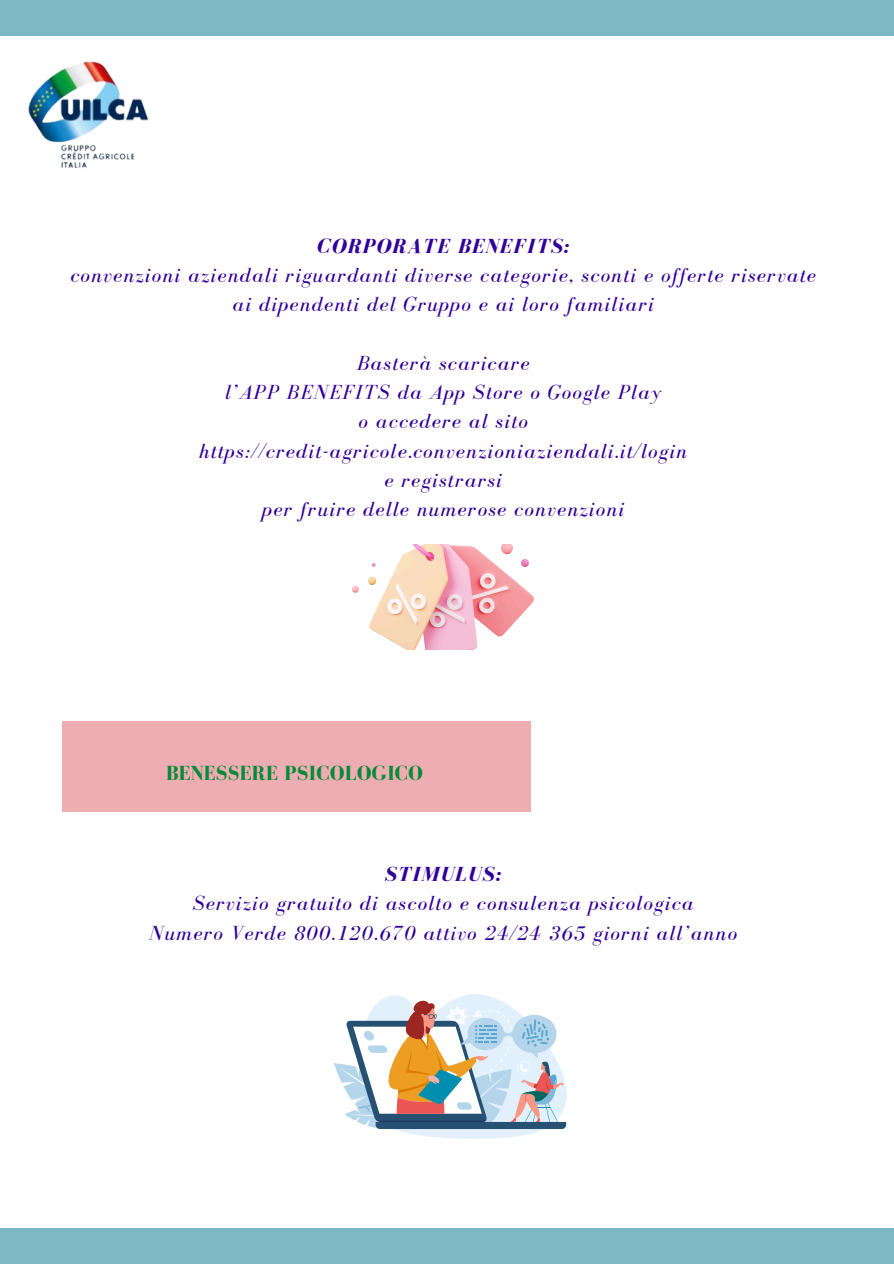
<style>
.page{position:relative;width:894px;height:1264px;background:#fff}
.page>*{position:absolute;margin:0;border:0;box-sizing:border-box;transform-origin:0 0}
.t1{font:italic 21px/29.2px "Bodoni FLF";letter-spacing:.06em;color:#310099;text-align:center}
.t2{font:italic 700 21px "Bodoni FLF";letter-spacing:.06em;color:#310099}
.t3{font:700 21px "Bodoni FLF";letter-spacing:.01em;color:#038a3a}
</style>
<div class="page">
<div style="left:0;top:1228px;width:893px;height:35px;background:#7eb9c3"></div>
<div style="left:0;top:0;width:893px;height:36px;background:#7eb9c3"></div>
<img style="left:28px;top:61px;width:121px;height:107px">
<img style="left:352px;top:544px;width:181px;height:105px">
<div style="left:63px;top:721px;width:468px;height:90px;background:#eeadb0"></div>
<svg style="left:334px;top:994px;width:232px;height:144px"></svg>
<p class="t2" style="left:316px;top:235px;width:255px">CORPORATE BENEFITS:</p>
<p class="t1" style="left:70px;top:260px;width:747px">convenzioni aziendali riguardanti diverse categorie, sconti e offerte riservate ai dipendenti del Gruppo e ai loro familiari</p>
<p class="t1" style="left:357px;top:348px;width:174px">Basterà scaricare</p>
<p class="t1" style="left:225px;top:377px;width:437px">l’APP BENEFITS da App Store o Google Play</p>
<p class="t1" style="left:358px;top:406px;width:171px">o accedere al sito</p>
<p class="t1" style="left:199px;top:436px;width:489px">https://credit-agricole.convenzioniaziendali.it/login</p>
<p class="t1" style="left:384px;top:465px;width:119px">e registrarsi</p>
<p class="t1" style="left:262px;top:494px;width:363px">per fruire delle numerose convenzioni</p>
<p class="t3" style="left:166px;top:761px;width:258px">BENESSERE PSICOLOGICO</p>
<p class="t2" style="left:384px;top:863px;width:118px">STIMULUS:</p>
<h1 class="t1" style="left:193px;top:888px;width:502px">Servizio gratuito di ascolto e consulenza psicologica</h1>
<p class="t1" style="left:149px;top:918px;width:589px">Numero Verde 800.120.670 attivo 24/24 365 giorni all’anno</p>
</div>
